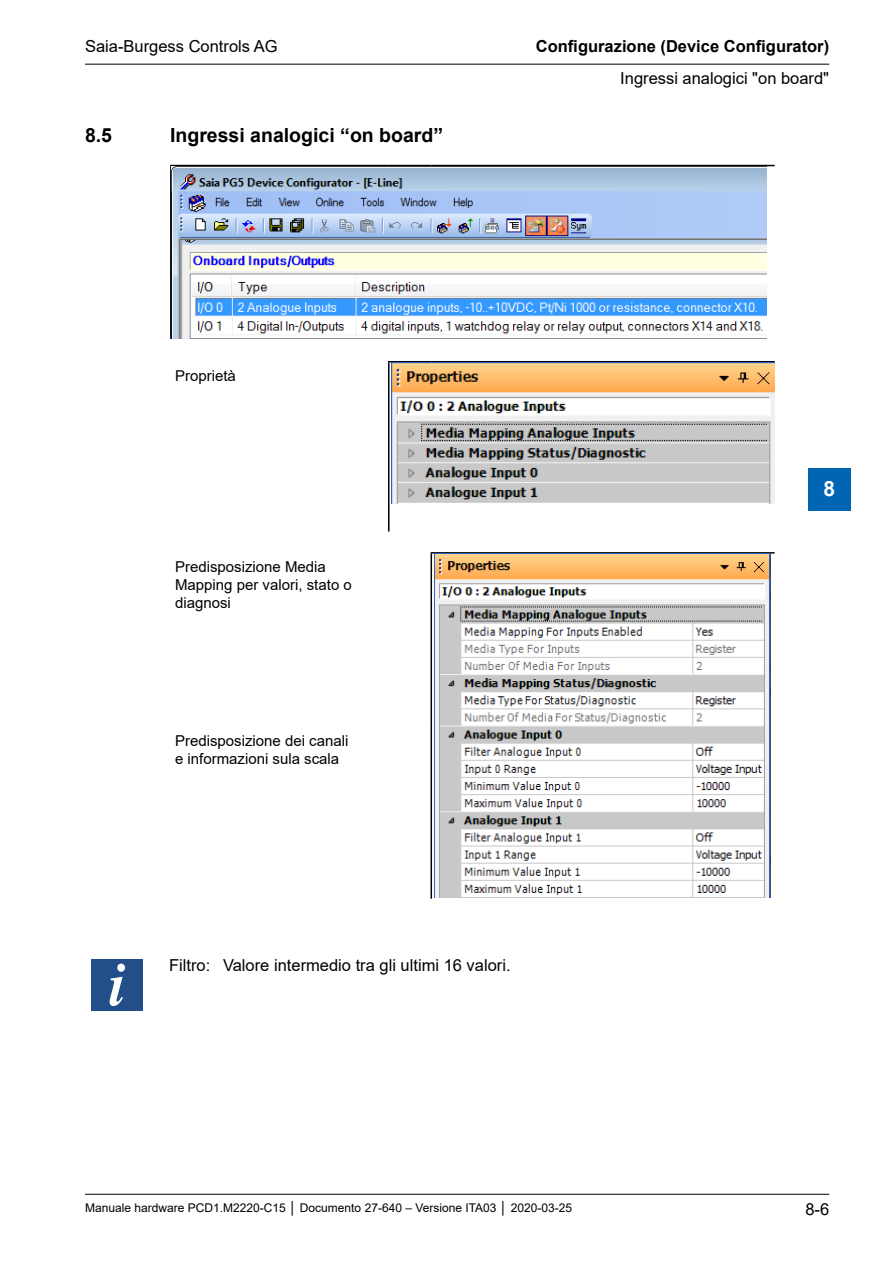
<style>
.page{position:relative;width:893px;height:1263px;background:#fff}
.page>*{position:absolute;margin:0;border:0;box-sizing:border-box;transform-origin:0 0}
.t1{font:700 21px "Arial";color:#fff}
.Ueberschrift_2{font:700 19.5px "Arial";color:#000}
.Fliesstext_linksbuen{font:16.5px "Arial";color:#000}
.t2{font:700 16.5px "Arial";color:#000}
.TextTabelle{font:15px/18px "Arial";color:#000}
.t3{font:12px "Arial";color:#000}
</style>
<div class="page">
<hr style="left:85px;top:64px;width:744px;height:1px;background:#000">
<hr style="left:85px;top:1194px;width:744px;height:1px;background:#000">
<div style="left:808px;top:468px;width:42px;height:42px;background:#0066b3"></div>
<hr style="left:170px;top:165px;width:219px;height:1px;background:#000">
<hr style="left:170px;top:166px;width:2px;height:173px;background:#000">
<hr style="left:389px;top:165px;width:42px;height:1px;background:#000">
<hr style="left:431px;top:165px;width:344px;height:1px;background:#000">
<hr style="left:388px;top:362px;width:1px;height:170px;background:#000">
<hr style="left:431px;top:554px;width:1px;height:173px;background:#000">
<hr style="left:431px;top:727px;width:1px;height:172px;background:#000">
<hr style="left:431px;top:552px;width:344px;height:2px;background:#000">
<hr style="left:388px;top:361px;width:43px;height:1px;background:#000">
<hr style="left:431px;top:361px;width:344px;height:1px;background:#000">
<img style="left:172px;top:166px;width:595px;height:173px">
<img style="left:392px;top:362px;width:383px;height:141px">
<img style="left:435px;top:554px;width:335px;height:343px">
<div style="left:92px;top:959px;width:51px;height:51px;background:#224e89"></div>
<svg style="left:110px;top:963px;width:15px;height:43px"></svg>
<p class="Fliesstext_linksbuen" style="left:85px;top:35px;width:194px">Saia-Burgess Controls AG</p>
<p class="Ueberschrift_2" style="left:85px;top:121px;width:29px">8.5</p>
<p class="Ueberschrift_2" style="left:170px;top:121px;width:275px">Ingressi analogici “on board”</p>
<p class="t2" style="left:536px;top:35px;width:295px">Configurazione (Device Configurator)</p>
<p class="Fliesstext_linksbuen" style="left:620px;top:67px;width:210px">Ingressi analogici "on board"</p>
<p class="TextTabelle" style="left:175px;top:367px;width:62px">Proprietà</p>
<p class="TextTabelle" style="left:175px;top:558px;width:178px">Predisposizione Media<br>Mapping per valori, stato o diagnosi</p>
<p class="TextTabelle" style="left:175px;top:732px;width:175px">Predisposizione dei canali e informazioni sula scala</p>
<p class="Fliesstext_linksbuen" style="left:169px;top:954px;width:343px">Filtro: Valore intermedio tra gli ultimi 16 valori.</p>
<h1 class="t1" style="left:823px;top:474px;width:13px">8</h1>
<p class="t3" style="left:85px;top:1200px;width:489px">Manuale hardware PCD1.M2220-C15 │ Documento 27-640 – Versione ITA03 │ 2020-03-25</p>
<p class="Fliesstext_linksbuen" style="left:805px;top:1198px;width:25px">8-6</p>
</div>
